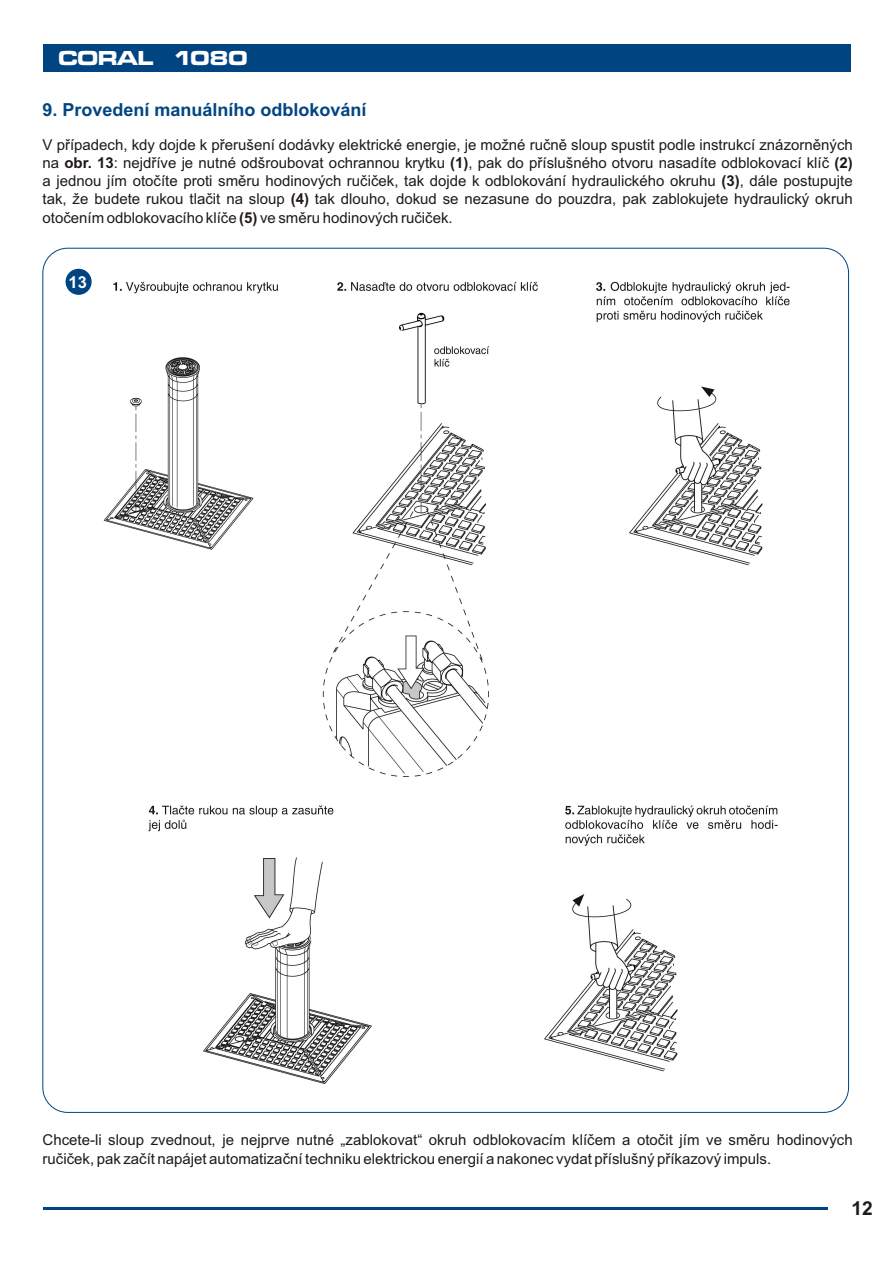
<style>
.page{position:relative;width:893px;height:1263px;background:#fff}
.page>*{position:absolute;margin:0;border:0;box-sizing:border-box;transform-origin:0 0}
.t1{font:21px "Microgramma D Bold Exte";color:#fff}
.t2{font:700 19.2px "Arial";color:#1f1a17}
.t3{font:700 18px "Arial";color:#004582}
.t4{font:700 16.5px "Arial";color:#fff}
.t5{font:15px/18.3px "Arial";color:#1f1a17;text-align:justify}
.s1{font-weight:700}
</style>
<div class="page">
<img style="left:103px;top:281px;width:687px;height:803px">
<div style="left:43px;top:44px;width:807px;height:27px;background:#004582"></div>
<hr style="left:43px;top:1207px;width:784px;height:2px;background:#004582">
<div style="left:66px;top:269px;width:26px;height:26px;background:#004582;border-radius:50%"></div>
<h1 class="t1" style="left:58px;top:48px;width:191px">CORAL 1080</h1>
<p class="t3" style="left:43px;top:102px;width:326px">9. Provedení manuálního odblokování</p>
<p class="t5" style="left:43px;top:136px;width:812px">V případech, kdy dojde k přerušení dodávky elektrické energie, je možné ručně sloup spustit podle instrukcí znázorněných na <span class="s1">obr. 13</span>: nejdříve je nutné odšroubovat ochrannou krytku <span class="s1">(1)</span>, pak do příslušného otvoru nasadíte odblokovací klíč <span class="s1">(2) </span>a jednou jím otočíte proti směru hodinových ručiček, tak dojde k odblokování hydraulického okruhu <span class="s1">(3)</span>, dále postupujte tak, že budete rukou tlačit na sloup <span class="s1">(4)</span> tak dlouho, dokud se nezasune do pouzdra, pak zablokujete hydraulický okruh otočením odblokovacího klíče <span class="s1">(5)</span> ve směru hodinových ručiček.</p>
<p class="t4" style="left:69px;top:276px;width:20px">13</p>
<p class="t5" style="left:43px;top:1132px;width:812px">Chcete-li sloup zvednout, je nejprve nutné „zablokovat“ okruh odblokovacím klíčem a otočit jím ve směru hodinových ručiček, pak začít napájet automatizační techniku elektrickou energií a nakonec vydat příslušný příkazový impuls.</p>
<p class="t2" style="left:852px;top:1201px;width:23px">12</p>
</div>
